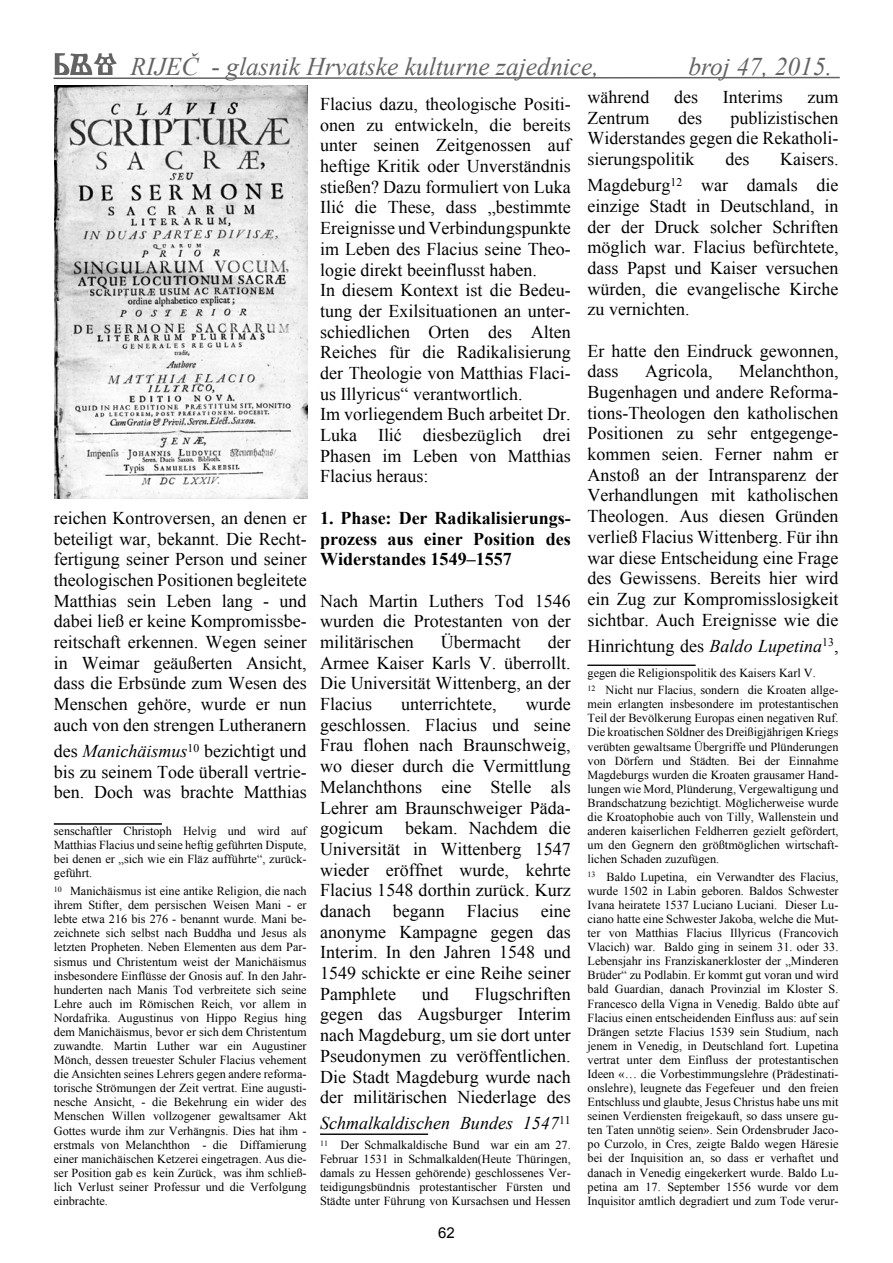
<style>
.page{position:relative;width:893px;height:1263px;background:#fff}
.page>*{position:absolute;margin:0;border:0;box-sizing:border-box;transform-origin:0 0}
.t1{font:italic 25.5px "Times New Roman";color:#636363}
.t2{font:18px/20.7px "Times New Roman";color:#000;text-align:justify}
.t3{font:700 18px/20.7px "Times New Roman";color:#000;text-align:justify}
.t4{font:italic 18px "Times New Roman";color:#000}
.t5{font:15px "Arial";color:#000}
.t6{font:12.3px/14.1px "Times New Roman";color:#000;text-align:justify}
.s1{font-style:normal}
.s2{font-style:italic}
</style>
<div class="page">
<svg style="left:53px;top:53px;width:787px;height:26px"></svg>
<hr style="left:54px;top:823px;width:108px;height:1px;background:#000">
<hr style="left:320px;top:1134px;width:108px;height:1px;background:#000">
<hr style="left:587px;top:665px;width:108px;height:1px;background:#000">
<img style="left:54px;top:86px;width:253px;height:412px">
<h1 class="t1" style="left:131px;top:57px;width:470px">RIJEČ <span class="s1">-</span> glasnik Hrvatske kulturne zajednice,</h1>
<h1 class="t1" style="left:688px;top:57px;width:145px">broj 47, 2015.</h1>
<p class="t2" style="left:54px;top:509px;width:254px">reichen Kontroversen, an denen er beteiligt war, bekannt. Die Recht&shy;fertigung seiner Person und seiner theologischen Positionen begleitete Matthias sein Leben lang - und dabei ließ er keine Kompromissbe&shy;reitschaft erkennen. Wegen seiner in Weimar geäußerten Ansicht, dass die Erbsünde zum Wesen des Menschen gehöre, wurde er nun auch von den strengen Lutheranern</p>
<h2 class="t2" style="left:54px;top:742px;width:254px">des <span class="s2">Manichäismus</span><sup>10</sup> bezichtigt und bis zu seinem Tode überall vertrie&shy;ben. Doch was brachte Matthias</h2>
<p class="t6" style="left:54px;top:825px;width:254px">senschaftler Christoph Helvig und wird auf Matthias Flacius und seine heftig geführten Dispute, bei denen er „sich wie ein Fläz aufführte“, zurück&shy;geführt.</p>
<p class="t6" style="left:54px;top:885px;width:254px"><sup>10</sup> Manichäismus ist eine antike Religion, die nach ihrem Stifter, dem persischen Weisen Mani - er lebte etwa 216 bis 276 - benannt wurde. Mani be&shy;zeichnete sich selbst nach Buddha und Jesus als letzten Propheten. Neben Elementen aus dem Par&shy;sismus und Christentum weist der Manichäismus insbesondere Einflüsse der Gnosis auf. In den Jahr&shy;hunderten nach Manis Tod verbreitete sich seine Lehre auch im Römischen Reich, vor allem in Nordafrika. Augustinus von Hippo Regius hing dem Manichäismus, bevor er sich dem Christentum zuwandte. Martin Luther war ein Augustiner Mönch, dessen treuester Schuler Flacius vehement die Ansichten seines Lehrers gegen andere reforma&shy;torische Strömungen der Zeit vertrat. Eine augusti&shy;nesche Ansicht, - die Bekehrung ein wider des Menschen Willen vollzogener gewaltsamer Akt Gottes wurde ihm zur Verhängnis. Dies hat ihm - erstmals von Melanchthon - die Diffamierung einer manichäischen Ketzerei eingetragen. Aus die&shy;ser Position gab es kein Zurück, was ihm schließ&shy;lich Verlust seiner Professur und die Verfolgung einbrachte.</p>
<p class="t2" style="left:320px;top:95px;width:252px;text-align:left">Flacius dazu, theologische Positi&shy;onen zu entwickeln, die bereits unter seinen Zeitgenossen auf heftige Kritik oder Unverständnis stießen? Dazu formuliert von Luka<br>Ilić die These, dass „bestimmte<br>Ereignisse und Verbindungspunkte im Leben des Flacius seine Theo&shy;logie direkt beeinflusst haben.<br>In diesem Kontext ist die Bedeu&shy;tung der Exilsituationen an unter&shy;schiedlichen Orten des Alten<br>Reiches für die Radikalisierung der Theologie von Matthias Flaci&shy;us Illyricus“ verantwortlich.<br>Im vorliegendem Buch arbeitet Dr.<br>Luka Ilić diesbezüglich drei<br>Phasen im Leben von Matthias<br>Flacius heraus:</p>
<h2 class="t3" style="left:320px;top:509px;width:252px">1. Phase: Der Radikalisierungs&shy;prozess aus einer Position des Widerstandes 1549–1557</h2>
<h2 class="t2" style="left:320px;top:592px;width:252px">Nach Martin Luthers Tod 1546 wurden die Protestanten von der militärischen</h2>
<h2 class="t2" style="left:441px;top:633px;width:81px">Übermacht</h2>
<h2 class="t2" style="left:320px;top:633px;width:252px;text-indent:228px">der Armee Kaiser Karls V. überrollt.<br>Die Universität Wittenberg, an der Flacius</h2>
<p class="t2" style="left:320px;top:695px;width:252px;text-indent:206px">wurde geschlossen. Flacius und seine Frau flohen nach Braunschweig, wo dieser durch die Vermittlung Melanchthons eine Stelle als Lehrer am Braunschweiger Päda&shy;gogicum bekam. Nachdem die Universität in Wittenberg 1547 wieder eröffnet wurde, kehrte Flacius 1548 dorthin zurück. Kurz danach begann Flacius eine anonyme Kampagne gegen das Interim. In den Jahren 1548 und 1549 schickte er eine Reihe seiner Pamphlete</p>
<h2 class="t2" style="left:401px;top:695px;width:97px">unterrichtete,</h2>
<h2 class="t2" style="left:320px;top:985px;width:252px;text-indent:155px">Flugschriften gegen das Augsburger Interim nach Magdeburg, um sie dort unter Pseudonymen zu veröffentlichen.<br>Die Stadt Magdeburg wurde nach der militärischen Niederlage des</h2>
<h2 class="t4" style="left:320px;top:1117px;width:252px">Schmalkaldischen Bundes 1547<sup>11</sup></h2>
<p class="t6" style="left:320px;top:1139px;width:252px"><sup>11</sup> Der Schmalkaldische Bund war ein am 27.<br>Februar 1531 in Schmalkalden(Heute Thüringen, damals zu Hessen gehörende) geschlossenes Ver&shy;teidigungsbündnis protestantischer Fürsten und Städte unter Führung von Kursachsen und Hessen</p>
<h2 class="t2" style="left:422px;top:985px;width:29px">und</h2>
<p class="t5" style="left:438px;top:1227px;width:18px">62</p>
<h2 class="t2" style="left:587px;top:88px;width:63px">während</h2>
<h2 class="t2" style="left:674px;top:88px;width:25px">des</h2>
<h2 class="t2" style="left:723px;top:88px;width:61px">Interims</h2>
<h2 class="t2" style="left:807px;top:88px;width:32px">zum</h2>
<h2 class="t2" style="left:587px;top:109px;width:64px">Zentrum</h2>
<h2 class="t2" style="left:678px;top:109px;width:25px">des</h2>
<h2 class="t2" style="left:587px;top:109px;width:252px;text-indent:143px">publizistischen Widerstandes gegen die Rekatholi&shy;sierungspolitik</h2>
<h2 class="t2" style="left:587px;top:148px;width:253px;line-height:26px;text-align:right">Kaisers.<br>Magdeburg<sup>12</sup> war damals die</h2>
<h2 class="t2" style="left:587px;top:197px;width:253px">einzige Stadt in Deutschland, in der der Druck solcher Schriften möglich war. Flacius befürchtete, dass Papst und Kaiser versuchen würden, die evangelische Kirche zu vernichten.</h2>
<h2 class="t2" style="left:587px;top:342px;width:252px">Er hatte den Eindruck gewonnen, dass</h2>
<h2 class="t2" style="left:725px;top:150px;width:25px">des</h2>
<p class="t2" style="left:587px;top:363px;width:253px;text-indent:151px">Melanchthon, Bugenhagen und andere Reforma&shy;tions-Theologen den katholischen Positionen zu sehr entgegenge&shy;kommen seien. Ferner nahm er Anstoß an der Intransparenz der Verhandlungen mit katholischen Theologen. Aus diesen Gründen verließ Flacius Wittenberg. Für ihn war diese Entscheidung eine Frage des Gewissens. Bereits hier wird ein Zug zur Kompromisslosigkeit sichtbar. Auch Ereignisse wie die</p>
<h2 class="t2" style="left:587px;top:637px;width:252px">Hinrichtung des <span class="s2">Baldo Lupetina</span><sup>13</sup>,</h2>
<p class="t6" style="left:587px;top:665px;width:252px;line-height:17.7px">gegen die Religionspolitik des Kaisers Karl V.<br><sup>12</sup> Nicht nur Flacius, sondern die Kroaten allge-</p>
<p class="t6" style="left:587px;top:698px;width:253px">mein erlangten insbesondere im protestantischen Teil der Bevölkerung Europas einen negativen Ruf.<br>Die kroatischen Söldner des Dreißigjährigen Kriegs verübten gewaltsame Übergriffe und Plünderungen von Dörfern und Städten. Bei der Einnahme Magdeburgs wurden die Kroaten grausamer Hand&shy;lungen wie Mord, Plünderung, Vergewaltigung und Brandschatzung bezichtigt. Möglicherweise wurde die Kroatophobie auch von Tilly, Wallenstein und anderen kaiserlichen Feldherren gezielt gefördert, um den Gegnern den größtmöglichen wirtschaft&shy;lichen Schaden zuzufügen.</p>
<p class="t6" style="left:587px;top:871px;width:253px"><sup>13</sup> Baldo Lupetina, ein Verwandter des Flacius, wurde 1502 in Labin geboren. Baldos Schwester Ivana heiratete 1537 Luciano Luciani. Dieser Lu&shy;ciano hatte eine Schwester Jakoba, welche die Mut&shy;ter von Matthias Flacius Illyricus (Francovich Vlacich) war. Baldo ging in seinem 31. oder 33.<br>Lebensjahr ins Franziskanerkloster der „Minderen Brüder“ zu Podlabin. Er kommt gut voran und wird bald Guardian, danach Provinzial im Kloster S.<br>Francesco della Vigna in Venedig. Baldo übte auf Flacius einen entscheidenden Einfluss aus: auf sein Drängen setzte Flacius 1539 sein Studium, nach jenem in Venedig, in Deutschland fort. Lupetina vertrat unter dem Einfluss der protestantischen Ideen «… die Vorbestimmungslehre (Prädestinati&shy;onslehre), leugnete das Fegefeuer und den freien Entschluss und glaubte, Jesus Christus habe uns mit seinen Verdiensten freigekauft, so dass unsere gu&shy;ten Taten unnötig seien». Sein Ordensbruder Jaco&shy;po Curzolo, in Cres, zeigte Baldo wegen Häresie bei der Inquisition an, so dass er verhaftet und danach in Venedig eingekerkert wurde. Baldo Lu&shy;petina am 17. September 1556 wurde vor dem Inquisitor amtlich degradiert und zum Tode verur-</p>
<h2 class="t2" style="left:645px;top:363px;width:69px">Agricola,</h2>
</div>
